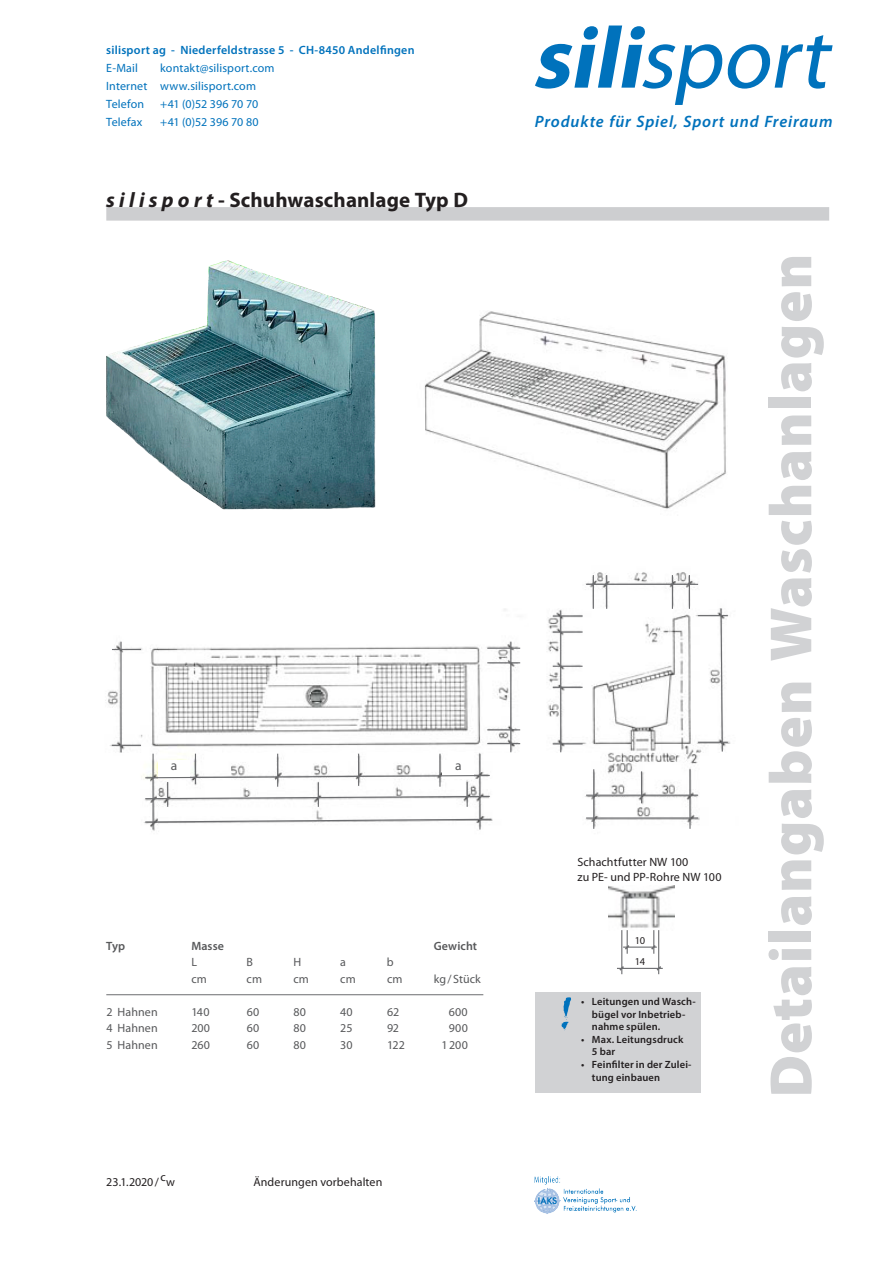
<style>
.page{position:relative;width:893px;height:1263px;background:#fff}
.page>*{position:absolute;margin:0;border:0;box-sizing:border-box;transform-origin:0 0}
.t1{font:900 60px "Myriad Pro";letter-spacing:.015em;color:#d1d2d4}
.t2{font:700 21px "Myriad Pro";letter-spacing:.005em;color:#231f20}
.t3{font:italic 600 16.5px "Myriad Pro";letter-spacing:.05em;color:#0072bc}
.t4{font:13.5px "Myriad Pro";color:#57585a}
.t5{font:12px "Myriad Pro";letter-spacing:.01em;color:#57585a}
.t6{font:12px/15px "Myriad Pro";letter-spacing:.01em;color:#231f20}
.t7{font:12px/18px "Myriad Pro";letter-spacing:.015em;color:#0072bc}
.t8{font:600 12px "Myriad Pro";letter-spacing:.02em;color:#0072bc}
.t9{font:12px "Myriad Pro";letter-spacing:-.01em;color:#0072bc}
.t10{font:600 12px "Myriad Pro";letter-spacing:.01em;color:#57585a}
.t11{font:600 10.5px/12.6px "Myriad Pro";letter-spacing:.015em;color:#231f20}
.t12{font:10.5px/21.1px "Myriad Pro";color:#231f20}
.s1{font-style:italic}
</style>
<div class="page">
<svg style="left:535px;top:26px;width:298px;height:79px"></svg>
<img style="left:105px;top:572px;width:626px;height:259px">
<img style="left:424px;top:311px;width:302px;height:198px">
<div style="left:535px;top:993px;width:165px;height:100px;background:#d1d2d4"></div>
<img style="left:608px;top:886px;width:67px;height:42px">
<img style="left:535px;top:1177px;width:102px;height:37px">
<div style="left:106px;top:207px;width:723px;height:14px;background:#cdced0"></div>
<div style="left:158px;top:760px;width:32px;height:19px;background:#fff"></div>
<div style="left:443px;top:760px;width:31px;height:18px;background:#fff"></div>
<img style="left:106px;top:260px;width:270px;height:250px">
<svg style="left:144px;top:818px;width:349px;height:5px"></svg>
<hr style="left:153px;top:754px;width:1px;height:75px;background:#6c6d70">
<hr style="left:120px;top:642px;width:2px;height:110px;background:#6c6d70">
<hr style="left:510px;top:642px;width:1px;height:110px;background:#6c6d70">
<hr style="left:560px;top:610px;width:1px;height:142px;background:#6c6d70">
<svg style="left:720px;top:607px;width:3px;height:146px"></svg>
<hr style="left:195px;top:754px;width:1px;height:30px;background:#6c6d70">
<hr style="left:277px;top:754px;width:1px;height:33px;background:#6c6d70">
<svg style="left:144px;top:774px;width:347px;height:33px"></svg>
<hr style="left:358px;top:754px;width:1px;height:32px;background:#6c6d70">
<hr style="left:439px;top:754px;width:1px;height:33px;background:#6c6d70">
<hr style="left:593px;top:575px;width:1px;height:34px;background:#6c6d70">
<hr style="left:593px;top:769px;width:1px;height:60px;background:#6c6d70">
<hr style="left:641px;top:771px;width:1px;height:32px;background:#6c6d70">
<hr style="left:658px;top:930px;width:1px;height:44px;background:#6c6d70">
<hr style="left:621px;top:930px;width:1px;height:44px;background:#6c6d70">
<hr style="left:689px;top:769px;width:2px;height:60px;background:#6c6d70">
<hr style="left:606px;top:575px;width:1px;height:34px;background:#6c6d70">
<hr style="left:672px;top:575px;width:1px;height:34px;background:#6c6d70">
<hr style="left:689px;top:575px;width:1px;height:34px;background:#6c6d70">
<hr style="left:479px;top:754px;width:1px;height:75px;background:#6c6d70">
<svg style="left:112px;top:649px;width:29px;height:1px"></svg>
<svg style="left:112px;top:745px;width:29px;height:1px"></svg>
<hr style="left:487px;top:743px;width:33px;height:1px;background:#6c6d70">
<hr style="left:487px;top:729px;width:33px;height:1px;background:#6c6d70">
<hr style="left:487px;top:662px;width:33px;height:1px;background:#6c6d70">
<hr style="left:487px;top:648px;width:33px;height:1px;background:#6c6d70">
<hr style="left:553px;top:615px;width:30px;height:2px;background:#6c6d70">
<hr style="left:586px;top:584px;width:112px;height:1px;background:#6c6d70">
<hr style="left:586px;top:795px;width:112px;height:1px;background:#6c6d70">
<hr style="left:586px;top:817px;width:112px;height:1px;background:#6c6d70">
<hr style="left:623px;top:946px;width:34px;height:2px;background:#6c6d70">
<svg style="left:623px;top:930px;width:8px;height:24px"></svg>
<svg style="left:650px;top:930px;width:7px;height:24px"></svg>
<svg style="left:655px;top:964px;width:8px;height:8px"></svg>
<svg style="left:618px;top:964px;width:8px;height:8px"></svg>
<hr style="left:617px;top:968px;width:46px;height:1px;background:#6c6d70">
<hr style="left:698px;top:615px;width:30px;height:1px;background:#6c6d70">
<hr style="left:698px;top:742px;width:30px;height:1px;background:#6c6d70">
<hr style="left:553px;top:631px;width:30px;height:2px;background:#6c6d70">
<hr style="left:553px;top:666px;width:30px;height:1px;background:#6c6d70">
<hr style="left:553px;top:687px;width:30px;height:1px;background:#6c6d70">
<hr style="left:553px;top:743px;width:30px;height:1px;background:#6c6d70">
<hr style="left:106px;top:994px;width:377px;height:1px;background:#6c6d70">
<svg style="left:561px;top:997px;width:10px;height:34px"></svg>
<p class="t8" style="left:106px;top:42px;width:310px">silisport ag - Niederfeldstrasse 5 - CH-8450 Andelfingen</p>
<p class="t7" style="left:106px;top:59px;width:33px">E-Mail</p>
<p class="t7" style="left:106px;top:59px;width:170px;text-indent:54px">kontakt@silisport.com<br>Internet www.silisport.com<br>Telefon</p>
<p class="t9" style="left:160px;top:96px;width:99px">+41 (0)52 396 70 70</p>
<p class="t7" style="left:106px;top:113px;width:38px">Telefax</p>
<p class="t9" style="left:160px;top:114px;width:100px">+41 (0)52 396 70 80</p>
<h2 class="t2" style="left:106px;top:186px;width:363px"><span class="s1">s i l i s p o r t</span> - Schuhwaschanlage Typ D</h2>
<p class="t4" style="left:171px;top:757px;width:8px">a</p>
<p class="t4" style="left:455px;top:757px;width:8px">a</p>
<p class="t10" style="left:106px;top:938px;width:20px">Typ</p>
<p class="t10" style="left:191px;top:938px;width:34px">Masse</p>
<p class="t10" style="left:434px;top:938px;width:45px">Gewicht</p>
<p class="t5" style="left:191px;top:955px;width:7px">L</p>
<p class="t5" style="left:247px;top:955px;width:8px">B</p>
<p class="t5" style="left:293px;top:955px;width:9px">H</p>
<p class="t5" style="left:340px;top:955px;width:7px">a</p>
<p class="t5" style="left:387px;top:955px;width:8px">b</p>
<p class="t5" style="left:191px;top:971px;width:17px">cm</p>
<p class="t5" style="left:247px;top:971px;width:17px">cm</p>
<p class="t5" style="left:293px;top:971px;width:17px">cm</p>
<p class="t5" style="left:340px;top:971px;width:17px">cm</p>
<p class="t5" style="left:387px;top:971px;width:17px">cm</p>
<p class="t5" style="left:434px;top:971px;width:49px">kg/ Stück</p>
<p class="t5" style="left:106px;top:1004px;width:53px">2 Hahnen</p>
<p class="t5" style="left:191px;top:1004px;width:20px">140</p>
<p class="t5" style="left:247px;top:1004px;width:14px">60</p>
<p class="t5" style="left:293px;top:1004px;width:14px">80</p>
<p class="t5" style="left:340px;top:1004px;width:14px">40</p>
<p class="t5" style="left:387px;top:1004px;width:14px">62</p>
<p class="t5" style="left:449px;top:1004px;width:20px">600</p>
<p class="t5" style="left:106px;top:1021px;width:53px">4 Hahnen</p>
<p class="t5" style="left:191px;top:1021px;width:20px">200</p>
<p class="t5" style="left:247px;top:1021px;width:14px">60</p>
<p class="t5" style="left:293px;top:1021px;width:14px">80</p>
<p class="t5" style="left:340px;top:1021px;width:14px">25</p>
<p class="t5" style="left:387px;top:1021px;width:14px">92</p>
<p class="t5" style="left:449px;top:1021px;width:20px">900</p>
<p class="t5" style="left:106px;top:1037px;width:53px">5 Hahnen</p>
<p class="t5" style="left:191px;top:1037px;width:20px">260</p>
<p class="t5" style="left:247px;top:1037px;width:14px">60</p>
<p class="t5" style="left:293px;top:1037px;width:14px">80</p>
<p class="t5" style="left:340px;top:1037px;width:14px">30</p>
<p class="t5" style="left:387px;top:1037px;width:19px">122</p>
<p class="t5" style="left:441px;top:1037px;width:28px">1200</p>
<p class="t6" style="left:106px;top:1174px;width:70px">23.1.2020/ cw</p>
<p class="t6" style="left:253px;top:1174px;width:130px">Änderungen vorbehalten</p>
<h3 class="t3" style="left:535px;top:111px;width:299px">Produkte für Spiel, Sport und Freiraum</h3>
<p class="t6" style="left:577px;top:854px;width:146px">Schachtfutter NW 100<br>zu PE- und PP-Rohre NW 100</p>
<p class="t12" style="left:635px;top:929px;width:12px">10<br>14</p>
<p class="t11" style="left:592px;top:995px;width:105px;text-indent:-11px">• Leitungen und Wasch&shy;bügel vor Inbetrieb&shy;nahme spülen.</p>
<p class="t11" style="left:592px;top:1032px;width:93px;text-indent:-11px">• Max. Leitungsdruck<br>5 bar</p>
<p class="t11" style="left:592px;top:1058px;width:101px;text-indent:-11px">• Feinfilter in der Zulei&shy;tung einbauen</p>
<h1 class="t1" style="left:751px;top:1097px;width:845px;rotate:-90deg">Detailangaben Waschanlagen</h1>
</div>
